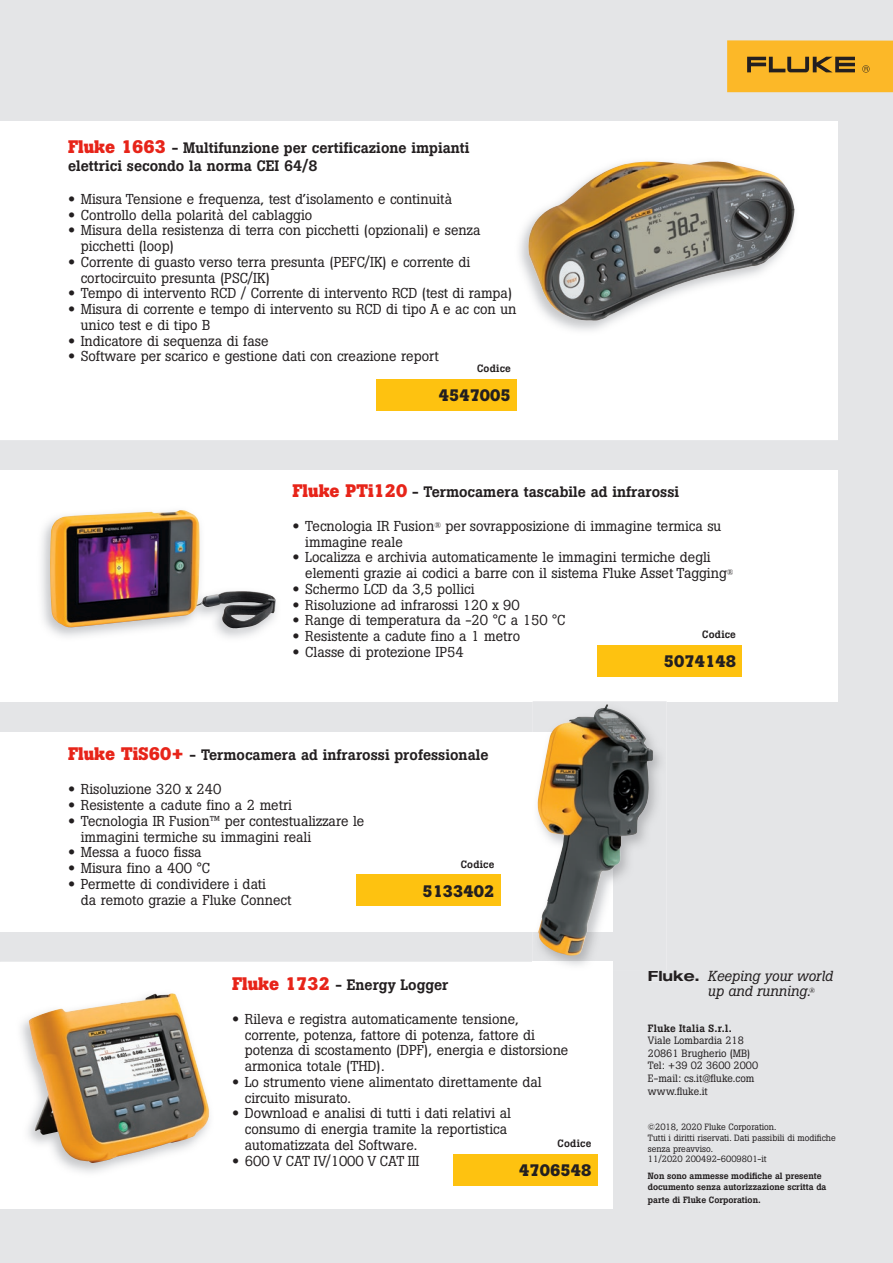
<style>
.page{position:relative;width:893px;height:1263px;background:#e4e5e7}
.page>*{position:absolute;margin:0;border:0;box-sizing:border-box;transform-origin:0 0}
.t1{font:700 16.5px "Boton Pro";color:#231f20}
.t2{font:500 15px/18px "Boton Pro";color:#231f20}
.t3{font:italic 14.4px/14.4px "Boton Pro";color:#231f20}
.t4{font:14.25px/15.8px "Boton Pro";color:#231f20}
.t5{font:10.5px/12.6px "Boton Pro";color:#231f20}
.t6{font:500 10.5px "Boton Pro";letter-spacing:.025em;color:#231f20}
.t7{font:9px/10.8px "Boton Pro";color:#231f20}
.t8{font:500 9px/10.8px "Boton Pro";color:#231f20}
.s1{font-weight:700;font-size:18px;color:#e72419}
.s2{font-family:"Helvetica Neue LT Pro";font-weight:100;font-stretch:expanded}
.s3{font-family:"Helvetica Neue LT Std";font-weight:700;font-style:normal;font-stretch:expanded}
</style>
<div class="page">
<div style="left:0;top:121px;width:838px;height:319px;background:#fff"></div>
<div style="left:0;top:470px;width:838px;height:231px;background:#fff"></div>
<div style="left:0;top:732px;width:613px;height:200px;background:#fff"></div>
<img style="left:527px;top:161px;width:267px;height:160px">
<div style="left:0;top:962px;width:613px;height:246px;background:#fff"></div>
<div style="left:727px;top:40px;width:166px;height:52px;background:#fcb828"></div>
<svg style="left:747px;top:57px;width:108px;height:15px"></svg>
<svg style="left:862px;top:65px;width:8px;height:8px"></svg>
<img style="left:28px;top:993px;width:182px;height:170px">
<div style="left:376px;top:379px;width:141px;height:32px;background:#fec210"></div>
<div style="left:356px;top:874px;width:145px;height:32px;background:#fec210"></div>
<div style="left:597px;top:645px;width:145px;height:31px;background:#fec210"></div>
<img style="left:50px;top:510px;width:226px;height:118px">
<img style="left:533px;top:702px;width:134px;height:269px">
<img style="left:533px;top:701px;width:134px;height:1px">
<img style="left:533px;top:732px;width:5px;height:200px">
<svg style="left:649px;top:971px;width:51px;height:11px"></svg>
<img style="left:533px;top:962px;width:80px;height:9px">
<img style="left:538px;top:704px;width:115px;height:252px">
<div style="left:453px;top:1153px;width:144px;height:32px;background:#fec210"></div>
<p class="t2" style="left:68px;top:138px;width:403px"><span class="s1">Fluke 1663</span> - Multifunzione per certificazione impianti elettrici secondo la norma CEI 64/8</p>
<p class="t4" style="left:68px;top:191px;width:386px"><span class="s2">•</span> Misura Tensione e frequenza, test d’isolamento e continuità</p>
<p class="t4" style="left:68px;top:207px;width:246px"><span class="s2">•</span> Controllo della polarità del cablaggio</p>
<p class="t4" style="left:81px;top:222px;width:401px;text-indent:-13px"><span class="s2">•</span> Misura della resistenza di terra con picchetti (opzionali) e senza picchetti (loop)</p>
<p class="t4" style="left:81px;top:254px;width:391px;text-indent:-13px"><span class="s2">•</span> Corrente di guasto verso terra presunta (PEFC/IK) e corrente di cortocircuito presunta (PSC/IK)</p>
<p class="t4" style="left:68px;top:285px;width:446px"><span class="s2">•</span> Tempo di intervento RCD / Corrente di intervento RCD (test di rampa)</p>
<p class="t4" style="left:81px;top:301px;width:437px;text-indent:-13px"><span class="s2">•</span> Misura di corrente e tempo di intervento su RCD di tipo A e ac con un unico test e di tipo B</p>
<p class="t4" style="left:68px;top:333px;width:202px"><span class="s2">•</span> Indicatore di sequenza di fase</p>
<p class="t4" style="left:68px;top:348px;width:372px"><span class="s2">•</span> Software per scarico e gestione dati con creazione report</p>
<p class="t6" style="left:477px;top:362px;width:35px">Codice</p>
<p class="t1" style="left:439px;top:385px;width:74px">4547005</p>
<p class="t2" style="left:292px;top:483px;width:388px"><span class="s1">Fluke PTi120</span> - Termocamera tascabile ad infrarossi</p>
<p class="t4" style="left:305px;top:518px;width:418px;text-indent:-13px"><span class="s2">•</span> Tecnologia IR Fusion<sup>®</sup> per sovrapposizione di immagine termica su immagine reale</p>
<p class="t4" style="left:305px;top:549px;width:430px;text-indent:-13px"><span class="s2">•</span> Localizza e archivia automaticamente le immagini termiche degli elementi grazie ai codici a barre con il sistema Fluke Asset Tagging<sup>®</sup></p>
<p class="t4" style="left:292px;top:581px;width:184px"><span class="s2">•</span> Schermo LCD da 3,5 pollici</p>
<p class="t4" style="left:292px;top:597px;width:229px"><span class="s2">•</span> Risoluzione ad infrarossi 120 x 90</p>
<p class="t4" style="left:292px;top:612px;width:275px"><span class="s2">•</span> Range di temperatura da -20 °C a 150 °C</p>
<p class="t4" style="left:292px;top:628px;width:229px"><span class="s2">•</span> Resistente a cadute fino a 1 metro</p>
<p class="t4" style="left:292px;top:644px;width:173px"><span class="s2">•</span> Classe di protezione IP54</p>
<p class="t6" style="left:702px;top:627px;width:35px">Codice</p>
<p class="t1" style="left:664px;top:650px;width:74px">5074148</p>
<p class="t2" style="left:68px;top:746px;width:422px"><span class="s1">Fluke TiS60+</span> - Termocamera ad infrarossi professionale</p>
<p class="t4" style="left:68px;top:782px;width:155px"><span class="s2">•</span> Risoluzione 320 x 240</p>
<p class="t4" style="left:68px;top:797px;width:226px"><span class="s2">•</span> Resistente a cadute fino a 2 metri</p>
<p class="t4" style="left:81px;top:813px;width:285px;text-indent:-13px"><span class="s2">•</span> Tecnologia IR Fusion™ per contestualizzare le immagini termiche su immagini reali</p>
<p class="t4" style="left:68px;top:845px;width:135px"><span class="s2">•</span> Messa a fuoco fissa</p>
<p class="t4" style="left:68px;top:860px;width:144px"><span class="s2">•</span> Misura fino a 400 °C</p>
<p class="t4" style="left:81px;top:876px;width:212px;text-indent:-13px"><span class="s2">•</span> Permette di condividere i dati<br>da remoto grazie a Fluke Connect</p>
<p class="t6" style="left:461px;top:857px;width:35px">Codice</p>
<p class="t1" style="left:422px;top:880px;width:74px">5133402</p>
<p class="t2" style="left:232px;top:976px;width:218px"><span class="s1">Fluke 1732</span> - Energy Logger</p>
<p class="t4" style="left:245px;top:1011px;width:325px;text-indent:-13px"><span class="s2">•</span> Rileva e registra automaticamente tensione, corrente, potenza, fattore di potenza, fattore di potenza di scostamento (DPF), energia e distorsione armonica totale (THD).</p>
<p class="t4" style="left:245px;top:1074px;width:298px;text-indent:-13px"><span class="s2">•</span> Lo strumento viene alimentato direttamente dal circuito misurato.</p>
<p class="t4" style="left:245px;top:1105px;width:268px;text-indent:-13px"><span class="s2">•</span> Download e analisi di tutti i dati relativi al consumo di energia tramite la reportistica automatizzata del Software.</p>
<p class="t4" style="left:232px;top:1153px;width:189px"><span class="s2">•</span> 600 V CAT IV/1000 V CAT III</p>
<p class="t6" style="left:558px;top:1136px;width:35px">Codice</p>
<p class="t1" style="left:519px;top:1159px;width:74px">4706548</p>
<p class="t3" style="left:708px;top:969px;width:127px;text-indent:-60px"><span class="s3">Fluke.</span> Keeping your world up and running.<sup>®</sup></p>
<p class="t6" style="left:648px;top:1021px;width:85px">Fluke Italia S.r.l.</p>
<p class="t5" style="left:648px;top:1034px;width:112px">Viale Lombardia 218<br>20861 Brugherio (MB)<br>Tel: +39 02 3600 2000<br>E-mail: cs.it@fluke.com www.fluke.it</p>
<p class="t7" style="left:648px;top:1121px;width:189px">©2018, 2020 Fluke Corporation.<br>Tutti i diritti riservati. Dati passibili di modifiche senza preavviso.<br>11/2020 200492-6009801-it</p>
<p class="t8" style="left:648px;top:1171px;width:180px">Non sono ammesse modifiche al presente documento senza autorizzazione scritta da</p>
<p class="t8" style="left:648px;top:1194px;width:114px">parte di Fluke Corporation.</p>
</div>
